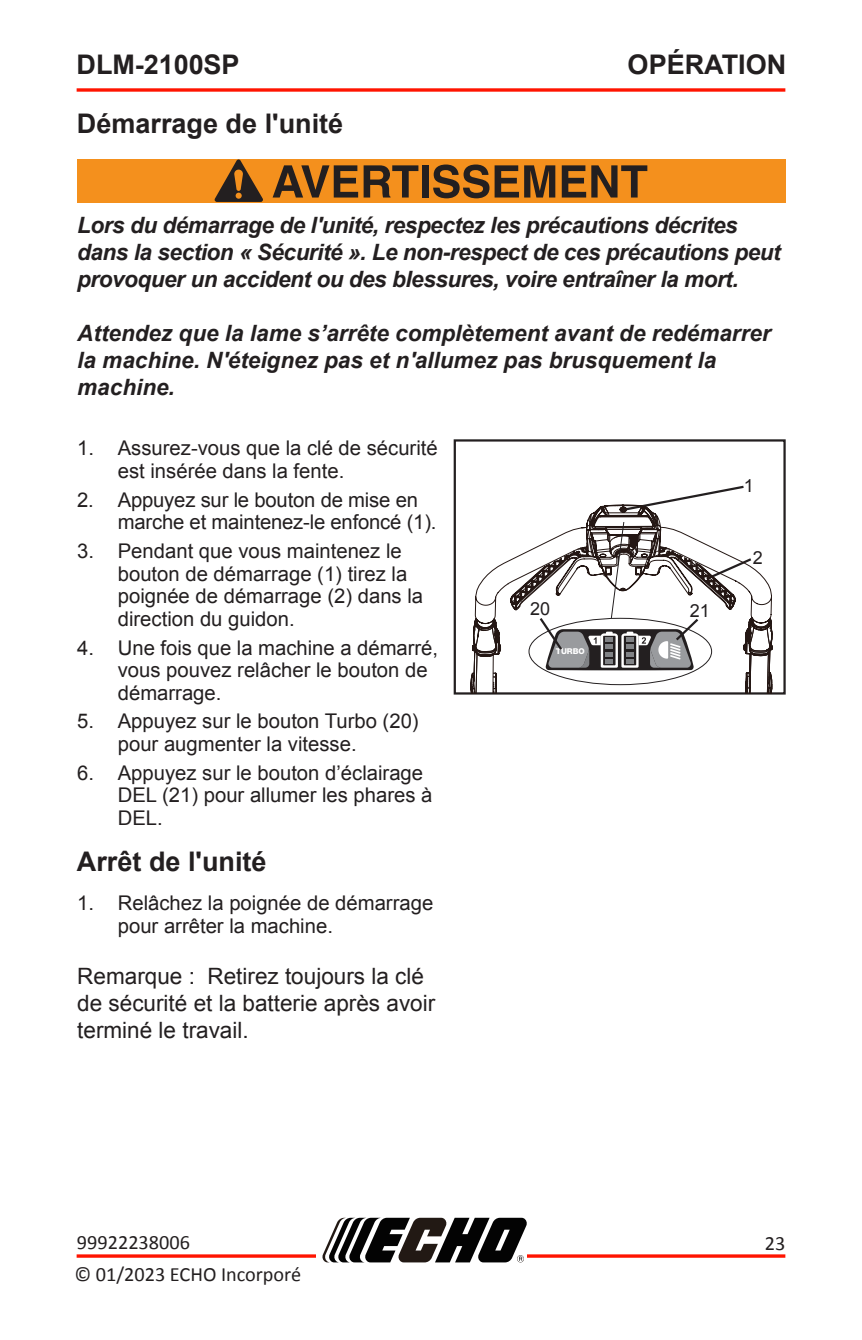
<style>
.page{position:relative;width:862px;height:1340px;background:#fff}
.page>*{position:absolute;margin:0;border:0;box-sizing:border-box;transform-origin:0 0}
.t1{font:700 27px "Arial";color:#231f20}
.t2{font:italic 700 22.5px/27px "Arial";letter-spacing:-.02em;color:#231f20}
.t3{font:italic 700 22.5px/27px "Arial";color:#231f20}
.t4{font:22.5px/27px "Arial";color:#231f20}
.t5{font:20.25px/22.5px "Arial";color:#231f20}
.t6{font:20.25px/31.3px "Calibri";color:#231f20}
.t7{font:18px "Arial";color:#231f20}
.t8{font:800 8.1px "Helvetica Neue LT Std";color:#fff}
</style>
<div class="page">
<svg style="left:77px;top:88px;width:707px;height:4px;background:#ff3827"></svg>
<hr style="left:77px;top:1254px;width:707px;height:3px;background:#ff1400">
<div style="left:316px;top:1246px;width:16px;height:18px;background:#fff"></div>
<svg style="left:322px;top:1217px;width:205px;height:45px"></svg>
<div style="left:453px;top:439px;width:332px;height:255px;border:2px solid #231f20"></div>
<svg style="left:469px;top:485px;width:303px;height:208px"></svg>
<div style="left:77px;top:159px;width:707px;height:43px;background:#f4901d"></div>
<svg style="left:214px;top:159px;width:49px;height:43px"></svg>
<svg style="left:272px;top:165px;width:146px;height:32px"></svg>
<div style="left:421px;top:165px;width:7px;height:32px;background:#231f20"></div>
<svg style="left:433px;top:164px;width:85px;height:34px"></svg>
<svg style="left:524px;top:165px;width:31px;height:32px"></svg>
<svg style="left:561px;top:165px;width:86px;height:32px"></svg>
<h1 class="t1" style="left:77px;top:47px;width:164px">DLM-2100SP</h1>
<p class="t1" style="left:77px;top:105px;width:268px">Démarrage de l'unité</p>
<p class="t1" style="left:627px;top:47px;width:160px">OPÉRATION</p>
<p class="t2" style="left:77px;top:212px;width:704px">Lors du démarrage de l'unité, respectez les précautions décrites dans la section « Sécurité ». Le non-respect de ces précautions peut provoquer un accident ou des blessures, voire entraîner la mort.</p>
<p class="t3" style="left:77px;top:320px;width:694px">Attendez que la lame s’arrête complètement avant de redémarrer la machine. N'éteignez pas et n'allumez pas brusquement la machine.</p>
<p class="t5" style="left:118px;top:437px;width:321px;text-indent:-40px">1. Assurez-vous que la clé de sécurité est insérée dans la fente.</p>
<p class="t5" style="left:118px;top:488px;width:320px;text-indent:-40px">2. Appuyez sur le bouton de mise en marche et maintenez-le enfoncé (1).</p>
<p class="t5" style="left:118px;top:540px;width:307px;text-indent:-40px">3. Pendant que vous maintenez le bouton de démarrage (1) tirez la poignée de démarrage (2) dans la direction du guidon.</p>
<p class="t5" style="left:118px;top:636px;width:322px;text-indent:-40px">4. Une fois que la machine a démarré, vous pouvez relâcher le bouton de démarrage.</p>
<p class="t5" style="left:118px;top:710px;width:302px;text-indent:-40px">5. Appuyez sur le bouton Turbo (20) pour augmenter la vitesse.</p>
<p class="t5" style="left:118px;top:761px;width:316px;text-indent:-40px">6. Appuyez sur le bouton d’éclairage<br>DEL (21) pour allumer les phares à<br>DEL.</p>
<p class="t1" style="left:77px;top:843px;width:191px">Arrêt de l'unité</p>
<p class="t5" style="left:118px;top:892px;width:317px;text-indent:-40px">1. Relâchez la poignée de démarrage pour arrêter la machine.</p>
<p class="t4" style="left:77px;top:963px;width:359px">Remarque : Retirez toujours la clé de sécurité et la batterie après avoir</p>
<p class="t4" style="left:77px;top:1017px;width:173px">terminé le travail.</p>
<p class="t6" style="left:74px;top:1226px;width:228px">99922238006<br>© 01/2023 ECHO Incorporé</p>
<p class="t7" style="left:530px;top:597px;width:22px">20</p>
<p class="t7" style="left:689px;top:598px;width:22px">21</p>
<p class="t8" style="left:555px;top:646px;width:31px">TURBO</p>
<p class="t7" style="left:743px;top:474px;width:12px">1</p>
<p class="t7" style="left:752px;top:545px;width:12px">2</p>
<p class="t6" style="left:764px;top:1227px;width:22px">23</p>
</div>
